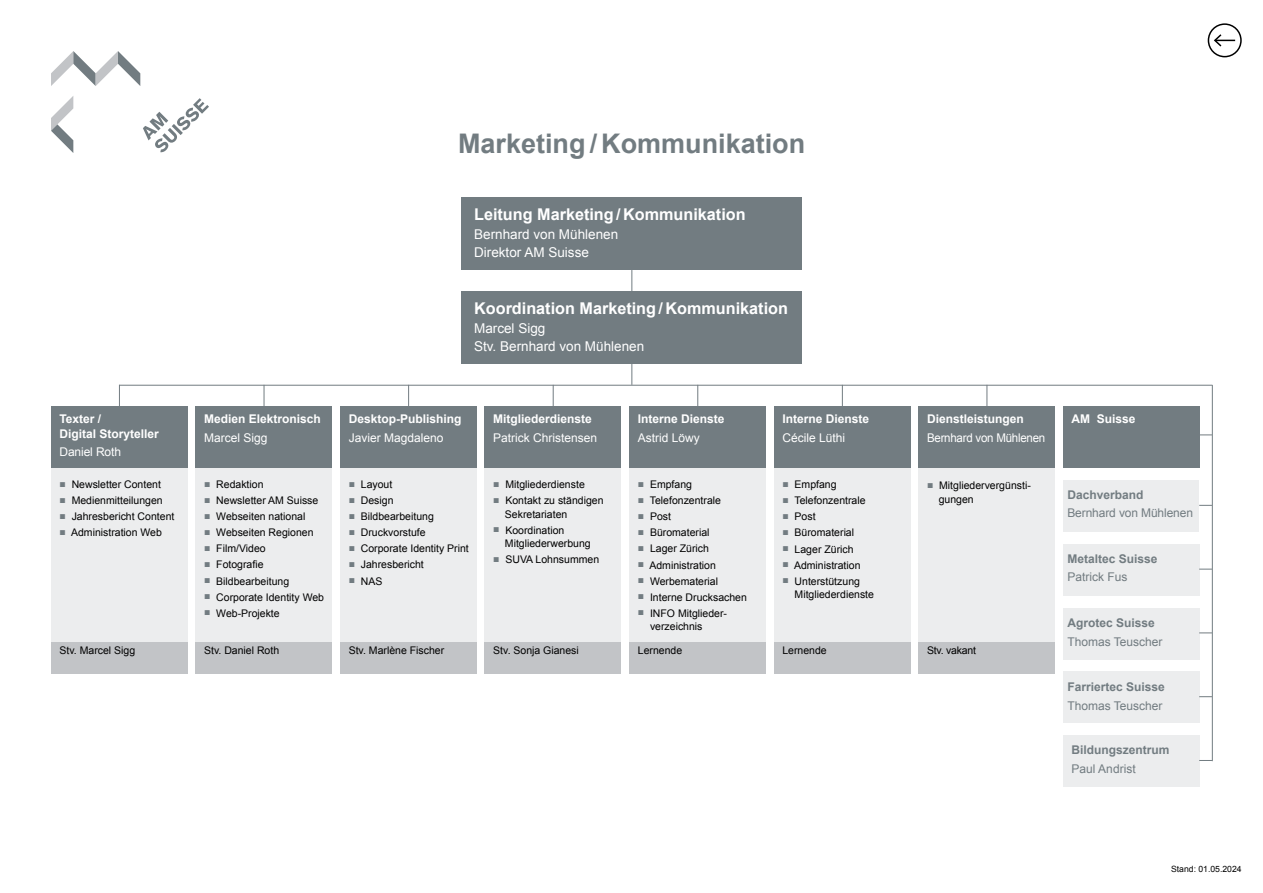
<style>
.page{position:relative;width:1263px;height:893px;background:#fff}
.page>*{position:absolute;margin:0;border:0;box-sizing:border-box;transform-origin:0 0}
.t1{font:700 27px "Arial";color:#727c81}
.t2{font:700 16.2px "Arial";color:#fff}
.t3{font:13.5px/18px "Arial";color:#fff}
.t4{font:700 12px/14.4px "Arial";color:#fff}
.t5{font:12px "Arial";color:#fff}
.t6{font:700 12px "Arial";color:#727c81}
.t7{font:12px "Arial";color:#727c81}
.t8{font:12px "Arial";letter-spacing:-.02em;color:#fff;scale:.96 1}
.t9{font:10.5px/13.5px "Arial";color:#000}
.t10{font:10.5px "Arial";letter-spacing:-.02em;color:#000}
.t11{font:8.7px "Arial";color:#000}
.s1{color:#727c81}
</style>
<div class="page">
<div style="left:1063px;top:672px;width:136px;height:51px;background:#ecedee"></div>
<div style="left:1063px;top:544px;width:136px;height:51px;background:#ecedee"></div>
<div style="left:1063px;top:608px;width:136px;height:51px;background:#ecedee"></div>
<div style="left:1063px;top:736px;width:136px;height:51px;background:#ecedee"></div>
<div style="left:1063px;top:480px;width:135px;height:51px;background:#ecedee"></div>
<div style="left:51px;top:468px;width:136px;height:174px;background:#ecedee"></div>
<div style="left:196px;top:468px;width:136px;height:174px;background:#ecedee"></div>
<div style="left:340px;top:468px;width:136px;height:174px;background:#ecedee"></div>
<div style="left:485px;top:468px;width:136px;height:174px;background:#ecedee"></div>
<div style="left:629px;top:468px;width:136px;height:174px;background:#ecedee"></div>
<div style="left:774px;top:468px;width:136px;height:174px;background:#ecedee"></div>
<hr style="left:1212px;top:385px;width:1px;height:376px;background:#727c81">
<svg style="left:631px;top:364px;width:1px;height:21px"></svg>
<svg style="left:631px;top:270px;width:1px;height:21px"></svg>
<svg style="left:264px;top:386px;width:1px;height:20px"></svg>
<svg style="left:119px;top:386px;width:1px;height:20px"></svg>
<svg style="left:408px;top:386px;width:1px;height:20px"></svg>
<svg style="left:553px;top:386px;width:1px;height:20px"></svg>
<svg style="left:697px;top:386px;width:1px;height:20px"></svg>
<svg style="left:842px;top:386px;width:1px;height:20px"></svg>
<svg style="left:986px;top:386px;width:1px;height:20px"></svg>
<div style="left:196px;top:406px;width:136px;height:62px;background:#727c81"></div>
<hr style="left:119px;top:385px;width:1093px;height:1px;background:#727c81">
<div style="left:51px;top:406px;width:136px;height:62px;background:#727c81"></div>
<div style="left:340px;top:406px;width:136px;height:62px;background:#727c81"></div>
<div style="left:485px;top:406px;width:136px;height:62px;background:#727c81"></div>
<div style="left:629px;top:406px;width:136px;height:62px;background:#727c81"></div>
<div style="left:774px;top:406px;width:136px;height:62px;background:#727c81"></div>
<div style="left:1063px;top:406px;width:136px;height:62px;background:#727c81"></div>
<div style="left:461px;top:198px;width:340px;height:72px;background:#727c81"></div>
<div style="left:461px;top:291px;width:340px;height:72px;background:#727c81"></div>
<div style="left:51px;top:642px;width:136px;height:32px;background:#c2c4c7"></div>
<div style="left:196px;top:642px;width:136px;height:32px;background:#c2c4c7"></div>
<div style="left:340px;top:642px;width:136px;height:32px;background:#c2c4c7"></div>
<div style="left:485px;top:642px;width:136px;height:32px;background:#c2c4c7"></div>
<div style="left:629px;top:642px;width:136px;height:32px;background:#c2c4c7"></div>
<div style="left:774px;top:642px;width:136px;height:32px;background:#c2c4c7"></div>
<div style="left:918px;top:642px;width:136px;height:32px;background:#c2c4c7"></div>
<svg style="left:1199px;top:435px;width:13px;height:1px"></svg>
<svg style="left:1199px;top:505px;width:13px;height:1px"></svg>
<svg style="left:1199px;top:569px;width:13px;height:1px"></svg>
<svg style="left:1199px;top:632px;width:13px;height:1px"></svg>
<svg style="left:1199px;top:696px;width:13px;height:1px"></svg>
<svg style="left:1199px;top:760px;width:13px;height:1px"></svg>
<svg style="left:51px;top:51px;width:89px;height:35px"></svg>
<svg style="left:51px;top:96px;width:22px;height:57px"></svg>
<svg style="left:143px;top:98px;width:66px;height:54px"></svg>
<div style="left:918px;top:468px;width:136px;height:174px;background:#ecedee"></div>
<div style="left:919px;top:406px;width:136px;height:62px;background:#727c81"></div>
<svg style="left:1208px;top:24px;width:33px;height:33px"></svg>
<div style="left:1208px;top:23px;width:34px;height:34px;border:2px solid #000;border-radius:50%"></div>
<svg style="left:1213px;top:33px;width:22px;height:15px"></svg>
<h1 class="t1" style="left:458px;top:126px;width:349px">Marketing / Kommunikation</h1>
<h2 class="t2" style="left:474px;top:204px;width:273px">Leitung Marketing / Kommunikation</h2>
<p class="t3" style="left:474px;top:226px;width:146px">Bernhard von Mühlenen<br>Direktor AM Suisse</p>
<h2 class="t2" style="left:474px;top:297px;width:315px">Koordination Marketing / Kommunikation</h2>
<p class="t3" style="left:474px;top:319px;width:172px">Marcel Sigg<br>Stv. Bernhard von Mühlenen</p>
<p class="t4" style="left:60px;top:412px;width:101px">Texter /<br>Digital Storyteller</p>
<p class="t5" style="left:60px;top:444px;width:63px">Daniel Roth</p>
<p class="t9" style="left:60px;top:478px;width:103px"><span class="s1">■</span> Newsletter Content</p>
<p class="t9" style="left:60px;top:494px;width:105px"><span class="s1">■</span> Medienmitteilungen</p>
<p class="t9" style="left:60px;top:510px;width:116px"><span class="s1">■</span> Jahresbericht Content</p>
<p class="t9" style="left:60px;top:526px;width:104px"><span class="s1">■</span> Administration Web</p>
<p class="t4" style="left:204px;top:412px;width:118px">Medien Elektronisch</p>
<p class="t5" style="left:204px;top:430px;width:65px">Marcel Sigg</p>
<p class="t9" style="left:204px;top:478px;width:61px"><span class="s1">■</span> Redaktion</p>
<p class="t9" style="left:204px;top:494px;width:116px"><span class="s1">■</span> Newsletter AM Suisse</p>
<p class="t9" style="left:204px;top:510px;width:103px"><span class="s1">■</span> Webseiten national</p>
<p class="t9" style="left:204px;top:526px;width:111px"><span class="s1">■</span> Webseiten Regionen</p>
<p class="t9" style="left:204px;top:542px;width:63px"><span class="s1">■</span> Film/Video</p>
<p class="t9" style="left:204px;top:558px;width:61px"><span class="s1">■</span> Fotografie</p>
<p class="t9" style="left:204px;top:574px;width:87px"><span class="s1">■</span> Bildbearbeitung</p>
<p class="t9" style="left:204px;top:590px;width:121px"><span class="s1">■</span> Corporate Identity Web</p>
<p class="t9" style="left:204px;top:606px;width:77px"><span class="s1">■</span> Web-Projekte</p>
<p class="t4" style="left:349px;top:412px;width:114px">Desktop-Publishing</p>
<p class="t5" style="left:349px;top:430px;width:96px">Javier Magdaleno</p>
<p class="t9" style="left:349px;top:478px;width:45px"><span class="s1">■</span> Layout</p>
<p class="t9" style="left:349px;top:494px;width:46px"><span class="s1">■</span> Design</p>
<p class="t9" style="left:349px;top:510px;width:87px"><span class="s1">■</span> Bildbearbeitung</p>
<p class="t9" style="left:349px;top:526px;width:78px"><span class="s1">■</span> Druckvorstufe</p>
<p class="t9" style="left:349px;top:542px;width:122px"><span class="s1">■</span> Corporate Identity Print</p>
<p class="t9" style="left:349px;top:558px;width:77px"><span class="s1">■</span> Jahresbericht</p>
<p class="t9" style="left:349px;top:574px;width:35px"><span class="s1">■</span> NAS</p>
<p class="t4" style="left:493px;top:412px;width:100px">Mitgliederdienste</p>
<p class="t5" style="left:493px;top:430px;width:106px">Patrick Christensen</p>
<p class="t9" style="left:493px;top:478px;width:93px"><span class="s1">■</span> Mitgliederdienste</p>
<p class="t9" style="left:505px;top:494px;width:100px;text-indent:-12px"><span class="s1">■</span> Kontakt zu ständigen<br>Sekretariaten</p>
<p class="t9" style="left:505px;top:523px;width:87px;text-indent:-12px"><span class="s1">■</span> Koordination<br>Mitgliederwerbung</p>
<p class="t9" style="left:493px;top:553px;width:107px"><span class="s1">■</span> SUVA Lohnsummen</p>
<p class="t4" style="left:638px;top:412px;width:88px">Interne Dienste</p>
<p class="t5" style="left:638px;top:430px;width:64px">Astrid Löwy</p>
<p class="t9" style="left:638px;top:478px;width:56px"><span class="s1">■</span> Empfang</p>
<p class="t9" style="left:638px;top:494px;width:85px"><span class="s1">■</span> Telefonzentrale</p>
<p class="t9" style="left:638px;top:510px;width:35px"><span class="s1">■</span> Post</p>
<p class="t9" style="left:638px;top:526px;width:73px"><span class="s1">■</span> Büromaterial</p>
<p class="t9" style="left:638px;top:542px;width:73px"><span class="s1">■</span> Lager Zürich</p>
<p class="t9" style="left:638px;top:558px;width:80px"><span class="s1">■</span> Administration</p>
<p class="t9" style="left:638px;top:574px;width:82px"><span class="s1">■</span> Werbematerial</p>
<p class="t9" style="left:638px;top:590px;width:111px"><span class="s1">■</span> Interne Drucksachen</p>
<p class="t9" style="left:650px;top:606px;width:78px;text-indent:-12px"><span class="s1">■</span> INFO Mitglieder&shy;verzeichnis</p>
<p class="t4" style="left:782px;top:412px;width:88px">Interne Dienste</p>
<p class="t5" style="left:782px;top:430px;width:64px">Cécile Lüthi</p>
<p class="t9" style="left:782px;top:478px;width:56px"><span class="s1">■</span> Empfang</p>
<p class="t9" style="left:782px;top:494px;width:85px"><span class="s1">■</span> Telefonzentrale</p>
<p class="t9" style="left:782px;top:510px;width:35px"><span class="s1">■</span> Post</p>
<p class="t9" style="left:782px;top:526px;width:73px"><span class="s1">■</span> Büromaterial</p>
<p class="t9" style="left:782px;top:542px;width:73px"><span class="s1">■</span> Lager Zürich</p>
<p class="t9" style="left:782px;top:558px;width:80px"><span class="s1">■</span> Administration</p>
<p class="t9" style="left:795px;top:574px;width:81px;text-indent:-12px"><span class="s1">■</span> Unterstützung<br>Mitgliederdienste</p>
<p class="t4" style="left:927px;top:412px;width:98px">Dienstleistungen</p>
<p class="t8" style="left:927px;top:430px;width:125px">Bernhard von Mühlenen</p>
<p class="t9" style="left:939px;top:479px;width:94px;text-indent:-12px"><span class="s1">■</span> Mitgliedervergünsti&shy;gungen</p>
<p class="t9" style="left:60px;top:644px;width:77px">Stv. Marcel Sigg</p>
<p class="t9" style="left:204px;top:644px;width:77px">Stv. Daniel Roth</p>
<p class="t9" style="left:349px;top:644px;width:97px">Stv. Marlène Fischer</p>
<p class="t9" style="left:493px;top:644px;width:87px">Stv. Sonja Gianesi</p>
<p class="t9" style="left:638px;top:644px;width:46px">Lernende</p>
<p class="t9" style="left:782px;top:644px;width:46px">Lernende</p>
<p class="t10" style="left:927px;top:643px;width:51px">Stv. vakant</p>
<p class="t4" style="left:1071px;top:412px;width:66px">AM Suisse</p>
<p class="t6" style="left:1067px;top:486px;width:78px">Dachverband</p>
<p class="t7" style="left:1067px;top:505px;width:127px">Bernhard von Mühlenen</p>
<p class="t6" style="left:1067px;top:551px;width:92px">Metaltec Suisse</p>
<p class="t7" style="left:1067px;top:569px;width:62px">Patrick Fus</p>
<p class="t6" style="left:1067px;top:615px;width:89px">Agrotec Suisse</p>
<p class="t7" style="left:1067px;top:633px;width:97px">Thomas Teuscher</p>
<p class="t6" style="left:1067px;top:679px;width:99px">Farriertec Suisse</p>
<p class="t7" style="left:1067px;top:697px;width:97px">Thomas Teuscher</p>
<p class="t6" style="left:1071px;top:742px;width:100px">Bildungszentrum</p>
<p class="t7" style="left:1071px;top:761px;width:66px">Paul Andrist</p>
<p class="t11" style="left:1171px;top:863px;width:72px">Stand: 01.05.2024</p>
</div>
